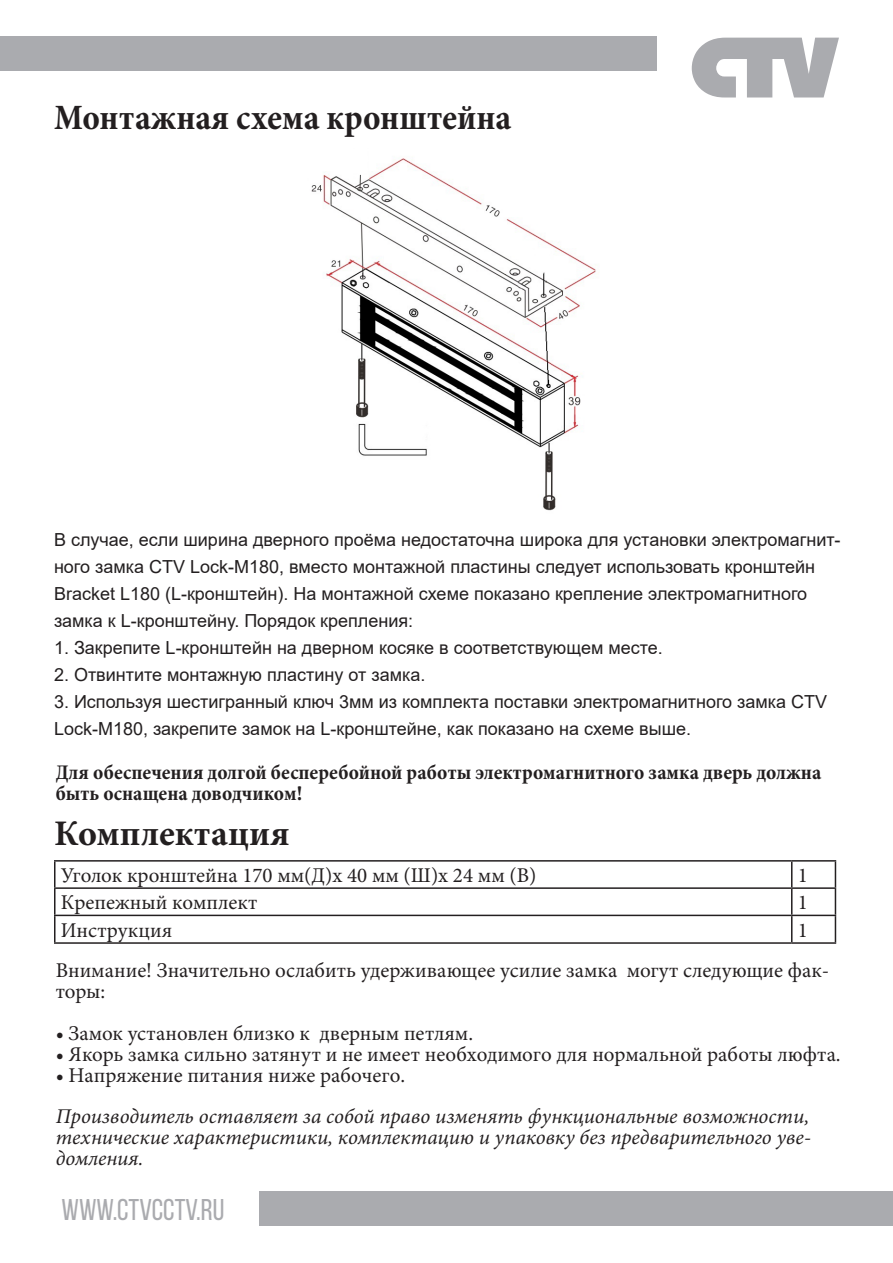
<style>
.page{position:relative;width:893px;height:1263px;background:#fff}
.page>*{position:absolute;margin:0;border:0;box-sizing:border-box;transform-origin:0 0}
.t1{font:700 condensed 36px "Minion Pro";color:#231f20}
.t2{font:700 36px "Minion Pro";color:#231f20}
.t3{font:30px "Bebas Neue";color:#aaabaf}
.t4{font:21px/21px "Minion Pro";color:#231f20}
.t5{font:italic 21px/21px "Minion Pro";color:#231f20;text-align:justify}
.t6{font:700 condensed 21px/21px "Minion Pro";color:#231f20}
.t7{font:18px/27px "Arial";color:#231f20}
</style>
<div class="page">
<img style="left:311px;top:158px;width:285px;height:353px">
<hr style="left:54px;top:860px;width:738px;height:2px;background:#231f20">
<hr style="left:54px;top:862px;width:2px;height:25px;background:#231f20">
<hr style="left:792px;top:860px;width:44px;height:2px;background:#231f20">
<hr style="left:54px;top:887px;width:738px;height:2px;background:#231f20">
<hr style="left:54px;top:889px;width:2px;height:26px;background:#231f20">
<hr style="left:792px;top:887px;width:44px;height:2px;background:#231f20">
<hr style="left:54px;top:915px;width:738px;height:1px;background:#231f20">
<hr style="left:54px;top:916px;width:2px;height:26px;background:#231f20">
<hr style="left:792px;top:915px;width:44px;height:1px;background:#231f20">
<svg style="left:791px;top:862px;width:1px;height:80px"></svg>
<svg style="left:835px;top:862px;width:1px;height:80px"></svg>
<hr style="left:54px;top:942px;width:738px;height:2px;background:#231f20">
<hr style="left:792px;top:942px;width:44px;height:2px;background:#231f20">
<svg style="left:692px;top:38px;width:147px;height:59px"></svg>
<div style="left:259px;top:1192px;width:634px;height:34px;background:#aaabaf"></div>
<div style="left:0;top:37px;width:657px;height:34px;background:#aaabaf"></div>
<p class="t1" style="left:54px;top:93px;width:459px">Монтажная схема кронштейна</p>
<p class="t7" style="left:54px;top:526px;width:788px">В случае, если ширина дверного проёма недостаточна широка для установки электромагнит&shy;ного замка CTV Lock-M180, вместо монтажной пластины следует использовать кронштейн Bracket L180 (L-кронштейн). На монтажной схеме показано крепление электромагнитного замка к L-кронштейну. Порядок крепления:</p>
<p class="t7" style="left:54px;top:634px;width:610px">1. Закрепите L-кронштейн на дверном косяке в соответствующем месте.</p>
<p class="t7" style="left:54px;top:661px;width:373px">2. Отвинтите монтажную пластину от замка.</p>
<p class="t7" style="left:54px;top:688px;width:775px">3. Используя шестигранный ключ 3мм из комплекта поставки электромагнитного замка CTV<br>Lock-M180, закрепите замок на L-кронштейне, как показано на схеме выше.</p>
<p class="t6" style="left:56px;top:761px;width:767px">Для обеспечения долгой бесперебойной работы электромагнитного замка дверь должна быть оснащена доводчиком!</p>
<p class="t2" style="left:54px;top:808px;width:237px">Комплектация</p>
<p class="t4" style="left:61px;top:865px;width:477px">Уголок кронштейна 170 мм(Д)х 40 мм (Ш)х 24 мм (В)</p>
<p class="t4" style="left:798px;top:865px;width:12px">1</p>
<p class="t4" style="left:61px;top:892px;width:198px">Крепежный комплект</p>
<p class="t4" style="left:798px;top:892px;width:12px">1</p>
<p class="t4" style="left:61px;top:919px;width:113px">Инструкция</p>
<p class="t4" style="left:798px;top:919px;width:12px">1</p>
<p class="t4" style="left:56px;top:960px;width:775px">Внимание! Значительно ослабить удерживающее усилие замка могут следующие фак&shy;торы:</p>
<p class="t4" style="left:56px;top:1023px;width:419px">• Замок установлен близко к дверным петлям.</p>
<p class="t4" style="left:56px;top:1044px;width:786px">• Якорь замка сильно затянут и не имеет необходимого для нормальной работы люфта.</p>
<p class="t4" style="left:56px;top:1065px;width:351px">• Напряжение питания ниже рабочего.</p>
<p class="t5" style="left:56px;top:1106px;width:757px">Производитель оставляет за собой право изменять функциональные возможности, технические характеристики, комплектацию и упаковку без предварительного уве&shy;домления.</p>
<p class="t3" style="left:62px;top:1193px;width:164px">WWW.CTVCCTV.RU</p>
</div>
